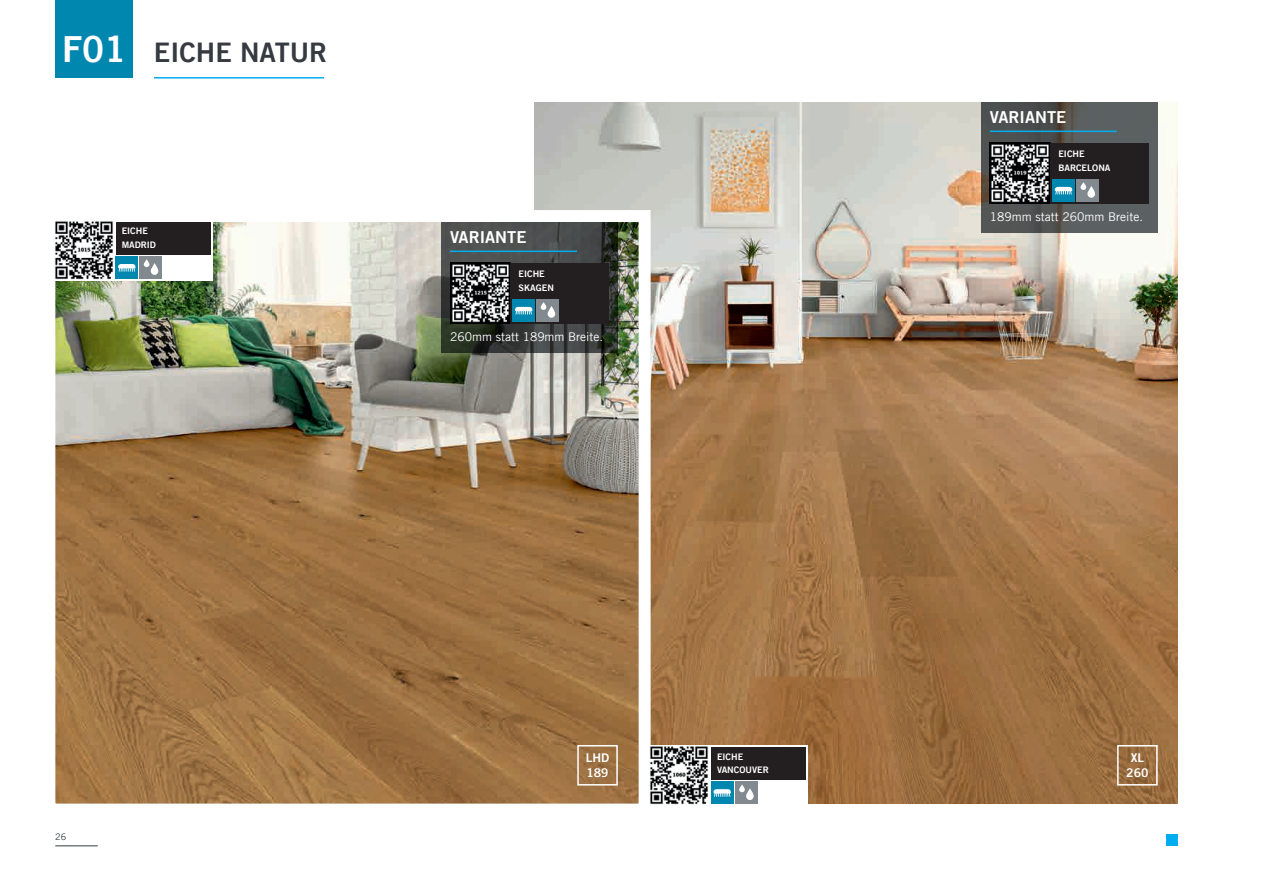
<style>
.page{position:relative;width:1263px;height:876px;background:#fff}
.page>*{position:absolute;margin:0;border:0;box-sizing:border-box;transform-origin:0 0}
.t1{font:27px "Trade Gothic LT Bold Two";color:#353b40}
.t2{font:16.5px "Trade Gothic LT Bold Two";color:#fff}
.t3{font:12px "Trade Gothic LT";color:#fff}
.t4{font:12px/15px "Trade Gothic LT Bold Two";color:#fff}
.t5{font:9px/13.5px "Trade Gothic LT Bold Two";color:#fff}
.t6{font:9px "Trade Gothic LT";color:#353b40}
.s1{font-size:36px;color:#fff}
</style>
<div class="page">
<hr style="left:55px;top:845px;width:43px;height:1px;background:#353b40">
<div style="left:1166px;top:834px;width:12px;height:12px;background:#00aeef"></div>
<img style="left:534px;top:102px;width:644px;height:702px">
<hr style="left:154px;top:77px;width:170px;height:2px;background:#00aeef">
<div style="left:55px;top:0;width:78px;height:78px;background:#0087b0"></div>
<img style="left:56px;top:223px;width:582px;height:580px">
<img style="left:55px;top:221px;width:59px;height:60px">
<div style="left:114px;top:220px;width:98px;height:61px;background:#fff"></div>
<div style="left:140px;top:256px;width:22px;height:23px;background:#828a8f"></div>
<svg style="left:144px;top:259px;width:15px;height:16px"></svg>
<div style="left:116px;top:256px;width:22px;height:23px;background:#0087b0"></div>
<svg style="left:118px;top:264px;width:18px;height:8px"></svg>
<div style="left:116px;top:222px;width:94px;height:32px;background:#231f20"></div>
<img style="left:648px;top:745px;width:61px;height:60px">
<div style="left:709px;top:745px;width:99px;height:61px;background:#fff"></div>
<div style="left:735px;top:782px;width:22px;height:22px;background:#828a8f"></div>
<svg style="left:739px;top:784px;width:15px;height:16px"></svg>
<div style="left:711px;top:782px;width:22px;height:22px;background:#0087b0"></div>
<svg style="left:713px;top:789px;width:18px;height:8px"></svg>
<div style="left:711px;top:747px;width:95px;height:32px;background:#231f20"></div>
<div style="left:577px;top:745px;width:41px;height:40px;border:2px solid #fff"></div>
<div style="left:1117px;top:745px;width:41px;height:40px;border:2px solid #fff"></div>
<svg style="left:981px;top:102px;width:177px;height:131px;background:#535656"></svg>
<hr style="left:990px;top:131px;width:127px;height:1px;background:#00aeef">
<img style="left:990px;top:143px;width:60px;height:60px">
<div style="left:1050px;top:143px;width:99px;height:60px;background:#231f20"></div>
<div style="left:1077px;top:179px;width:22px;height:22px;background:#828a8f"></div>
<svg style="left:1080px;top:182px;width:15px;height:16px"></svg>
<div style="left:1052px;top:179px;width:22px;height:22px;background:#0087b0"></div>
<svg style="left:1054px;top:187px;width:18px;height:7px"></svg>
<svg style="left:441px;top:222px;width:177px;height:131px;background:#3d413e"></svg>
<hr style="left:450px;top:251px;width:127px;height:1px;background:#00aeef">
<img style="left:450px;top:263px;width:60px;height:60px">
<div style="left:510px;top:263px;width:99px;height:60px;background:#231f20"></div>
<div style="left:537px;top:299px;width:22px;height:22px;background:#828a8f"></div>
<svg style="left:541px;top:302px;width:15px;height:16px"></svg>
<div style="left:513px;top:299px;width:22px;height:22px;background:#0087b0"></div>
<svg style="left:515px;top:307px;width:18px;height:7px"></svg>
<h1 class="t1" style="left:62px;top:36px;width:266px"><span class="s1">F01</span> EICHE NATUR</h1>
<p class="t5" style="left:122px;top:224px;width:36px">EICHE<br>MADRID</p>
<h2 class="t2" style="left:450px;top:227px;width:78px">VARIANTE</h2>
<p class="t5" style="left:518px;top:267px;width:37px">EICHE<br>SKAGEN</p>
<h3 class="t3" style="left:450px;top:329px;width:155px">260mm statt 189mm Breite.</h3>
<h2 class="t2" style="left:990px;top:107px;width:78px">VARIANTE</h2>
<p class="t5" style="left:1058px;top:147px;width:54px">EICHE<br>BARCELONA</p>
<h3 class="t3" style="left:990px;top:209px;width:155px">189mm statt 260mm Breite.</h3>
<p class="t6" style="left:55px;top:832px;width:12px">26</p>
<p class="t5" style="left:717px;top:749px;width:53px">EICHE<br>VANCOUVER</p>
<h3 class="t4" style="left:586px;top:750px;width:25px">LHD<br>189</h3>
<h3 class="t4" style="left:1126px;top:750px;width:24px;text-align:center">XL<br>260</h3>
</div>
